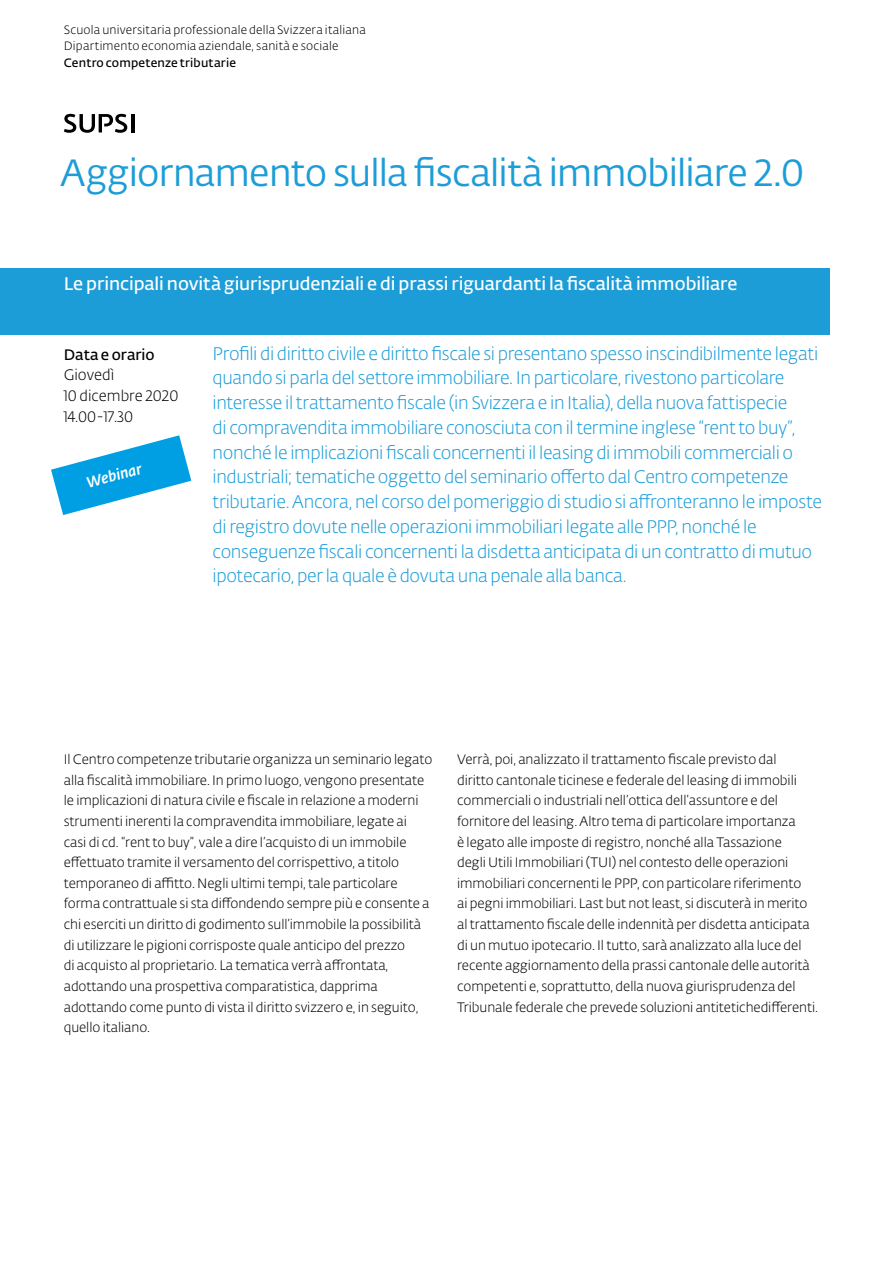
<style>
.page{position:relative;width:893px;height:1263px;background:#fff}
.page>*{position:absolute;margin:0;border:0;box-sizing:border-box;transform-origin:0 0}
.t1{font:37.5px "SUPSI Fedra Sans";letter-spacing:-.02em;color:#1d9dd8}
.t2{font:300 18px/24.8px "SUPSI Fedra Sans";letter-spacing:-.02em;color:#1d9dd8}
.t3{font:600 18px "SUPSI Fedra Sans";letter-spacing:-.005em;color:#fff}
.t4{font:300 15px/20.7px "SUPSI Fedra Sans";color:#000}
.t5{font:600 15px "SUPSI Fedra Sans";color:#000}
.t6{font:italic 500 15px "SUPSI Fedra Sans";color:#fff}
.t7{font:300 13.5px/20.7px "SUPSI Fedra Sans";letter-spacing:-.005em;color:#000}
.t8{font:300 12px/16.5px "SUPSI Fedra Sans";letter-spacing:.015em;color:#000}
.t9{font:600 12px "SUPSI Fedra Sans";letter-spacing:.015em;color:#000}
</style>
<div class="page">
<div style="left:0;top:269px;width:829px;height:66px;background:#1d9dd8"></div>
<hr style="left:131px;top:114px;width:3px;height:18px;background:#000">
<svg style="left:64px;top:114px;width:63px;height:19px"></svg>
<svg style="left:51px;top:435px;width:140px;height:80px"></svg>
<p class="t8" style="left:64px;top:22px;width:304px">Scuola universitaria professionale della Svizzera italiana<br>Dipartimento economia aziendale, sanità e sociale</p>
<p class="t9" style="left:64px;top:55px;width:174px">Centro competenze tributarie</p>
<h1 class="t1" style="left:61px;top:151px;width:746px">Aggiornamento sulla fiscalità immobiliare 2.0</h1>
<h2 class="t3" style="left:64px;top:273px;width:675px">Le principali novità giurisprudenziali e di prassi riguardanti la fiscalità immobiliare</h2>
<p class="t5" style="left:64px;top:345px;width:92px">Data e orario</p>
<p class="t4" style="left:64px;top:365px;width:116px">Giovedì<br>10 dicembre 2020<br>14.00-17.30</p>
<p class="t6" style="left:84px;top:474px;width:58px;rotate:-15deg">Webinar</p>
<p class="t2" style="left:213px;top:341px;width:611px">Profili di diritto civile e diritto fiscale si presentano spesso inscindibilmente legati quando si parla del settore immobiliare. In particolare, rivestono particolare interesse il trattamento fiscale (in Svizzera e in Italia), della nuova fattispecie<br>di compravendita immobiliare conosciuta con il termine inglese “rent to buy”, nonché le implicazioni fiscali concernenti il leasing di immobili commerciali o industriali; tematiche oggetto del seminario offerto dal Centro competenze tributarie. Ancora, nel corso del pomeriggio di studio si affronteranno le imposte di registro dovute nelle operazioni immobiliari legate alle PPP, nonché le conseguenze fiscali concernenti la disdetta anticipata di un contratto di mutuo ipotecario, per la quale è dovuta una penale alla banca.</p>
<p class="t7" style="left:64px;top:749px;width:370px">Il Centro competenze tributarie organizza un seminario legato alla fiscalità immobiliare. In primo luogo, vengono presentate le implicazioni di natura civile e fiscale in relazione a moderni strumenti inerenti la compravendita immobiliare, legate ai casi di cd. “rent to buy”, vale a dire l’acquisto di un immobile effettuato tramite il versamento del corrispettivo, a titolo temporaneo di affitto. Negli ultimi tempi, tale particolare forma contrattuale si sta diffondendo sempre più e consente a chi eserciti un diritto di godimento sull’immobile la possibilità di utilizzare le pigioni corrisposte quale anticipo del prezzo<br>di acquisto al proprietario. La tematica verrà affrontata, adottando una prospettiva comparatistica, dapprima adottando come punto di vista il diritto svizzero e, in seguito, quello italiano.</p>
<p class="t7" style="left:457px;top:749px;width:362px">Verrà, poi, analizzato il trattamento fiscale previsto dal<br>diritto cantonale ticinese e federale del leasing di immobili commerciali o industriali nell’ottica dell’assuntore e del fornitore del leasing. Altro tema di particolare importanza<br>è legato alle imposte di registro, nonché alla Tassazione<br>degli Utili Immobiliari (TUI) nel contesto delle operazioni immobiliari concernenti le PPP, con particolare riferimento<br>ai pegni immobiliari. Last but not least, si discuterà in merito al trattamento fiscale delle indennità per disdetta anticipata di un mutuo ipotecario. Il tutto, sarà analizzato alla luce del recente aggiornamento della prassi cantonale delle autorità competenti e, soprattutto, della nuova giurisprudenza del Tribunale federale che prevede soluzioni antitetichedifferenti.</p>
</div>
